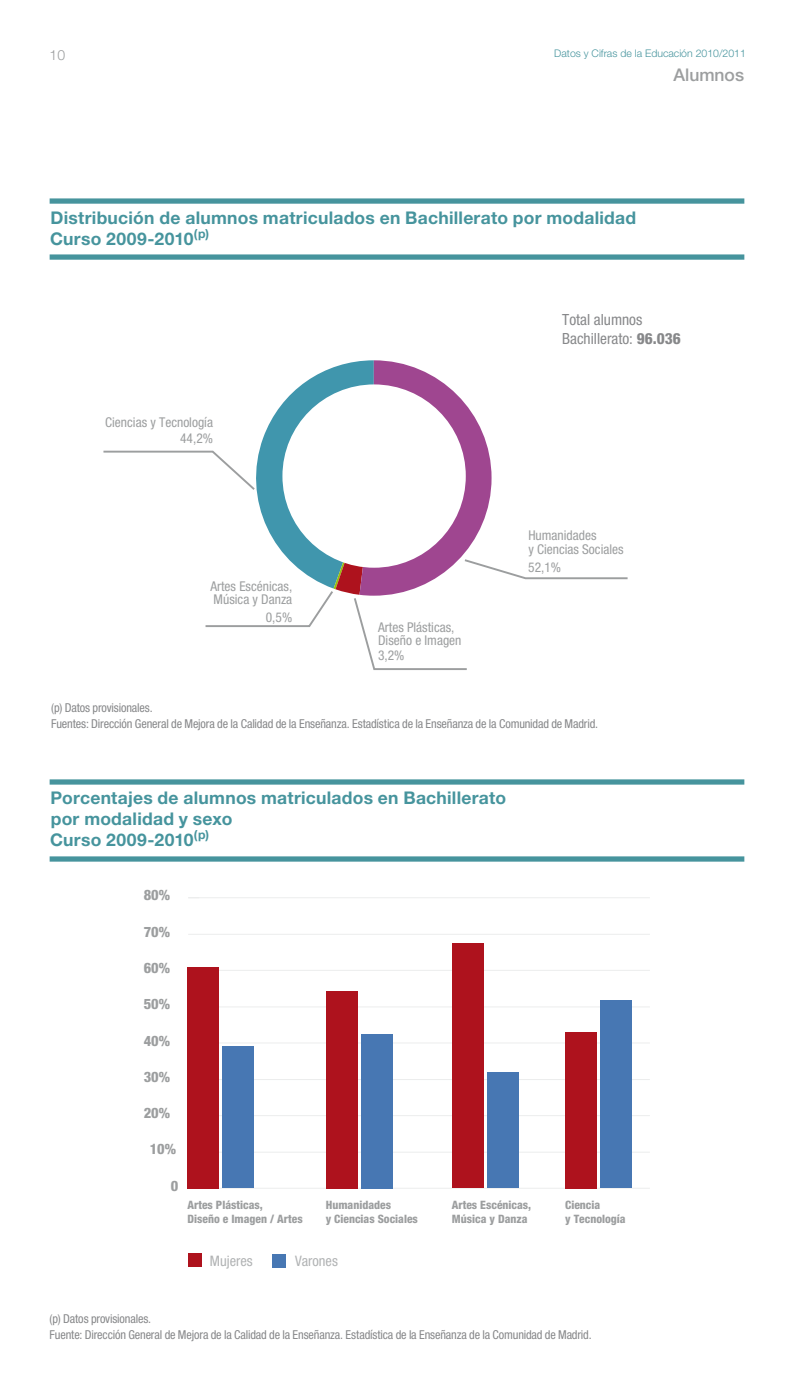
<style>
.page{position:relative;width:794px;height:1389px;background:#fff}
.page>*{position:absolute;margin:0;border:0;box-sizing:border-box;transform-origin:0 0}
.t1{font:700 17.5px/21px "Helvetica Neue LT Std";letter-spacing:.015em;color:#46949d}
.t2{font:500 17.5px "Helvetica Neue LT Std";color:#9c9e9f}
.t3{font:condensed 15.4px/18.6px "Helvetica Neue LT Std";color:#87888a}
.t4{font:condensed 14.53px "Helvetica Neue LT Std";color:#b1b3b4}
.t5{font:800 condensed 14.35px "Helvetica Neue LT Std";color:#9c9e9f}
.t6{font:300 14px "Helvetica Neue LT Std";color:#9c9e9f}
.t7{font:condensed 13.47px/13.5px "Helvetica Neue LT Std";color:#9c9e9f}
.t8{font:condensed 12.25px/15.8px "Helvetica Neue LT Std";letter-spacing:-.015em;color:#87888a}
.t9{font:800 condensed 11.55px/13.8px "Helvetica Neue LT Std";color:#9c9e9f}
.t10{font:300 10.5px "Helvetica Neue LT Std";color:#46949d}
.s1{font-weight:800}
</style>
<div class="page">
<div style="left:50px;top:198px;width:694px;height:6px;background:#46949d"></div>
<div style="left:50px;top:254px;width:694px;height:6px;background:#46949d"></div>
<div style="left:50px;top:779px;width:694px;height:6px;background:#46949d"></div>
<div style="left:50px;top:856px;width:694px;height:6px;background:#46949d"></div>
<svg style="left:103px;top:360px;width:525px;height:310px"></svg>
<hr style="left:188px;top:1188px;width:462px;height:1px;background:#eceded">
<hr style="left:188px;top:1115px;width:462px;height:1px;background:#eceded">
<hr style="left:188px;top:1042px;width:462px;height:1px;background:#eceded">
<hr style="left:188px;top:970px;width:462px;height:1px;background:#eceded">
<hr style="left:188px;top:897px;width:462px;height:1px;background:#eceded">
<hr style="left:188px;top:1152px;width:462px;height:1px;background:#eceded">
<hr style="left:188px;top:1079px;width:462px;height:1px;background:#eceded">
<hr style="left:188px;top:1006px;width:462px;height:1px;background:#eceded">
<hr style="left:188px;top:934px;width:462px;height:1px;background:#eceded">
<div style="left:600px;top:1001px;width:31px;height:187px;background:#4777b3"></div>
<div style="left:565px;top:1032px;width:31px;height:156px;background:#ae121d"></div>
<div style="left:222px;top:1046px;width:32px;height:142px;background:#4777b3"></div>
<div style="left:187px;top:967px;width:32px;height:221px;background:#ae121d"></div>
<div style="left:361px;top:1034px;width:31px;height:154px;background:#4777b3"></div>
<div style="left:326px;top:991px;width:31px;height:197px;background:#ae121d"></div>
<div style="left:487px;top:1073px;width:31px;height:115px;background:#4777b3"></div>
<div style="left:452px;top:943px;width:31px;height:245px;background:#ae121d"></div>
<div style="left:188px;top:1253px;width:14px;height:14px;background:#ae121d"></div>
<div style="left:272px;top:1255px;width:14px;height:13px;background:#4777b3"></div>
<p class="t6" style="left:50px;top:46px;width:17px">10</p>
<p class="t10" style="left:554px;top:47px;width:193px">Datos y Cifras de la Educación 2010/2011</p>
<h1 class="t2" style="left:673px;top:64px;width:72px">Alumnos</h1>
<h1 class="t1" style="left:50px;top:206px;width:587px">Distribución de alumnos matriculados en Bachillerato por modalidad<br>Curso 2009-2010<sup>(p)</sup></h1>
<p class="t7" style="left:105px;top:415px;width:109px;line-height:15.8px;text-align:right">Ciencias y Tecnología<br>44,2%</p>
<p class="t7" style="left:210px;top:579px;width:83px">Artes Escénicas,<br>Música y Danza</p>
<p class="t7" style="left:266px;top:610px;width:28px">0,5%</p>
<p class="t3" style="left:562px;top:310px;width:120px">Total alumnos<br>Bachillerato: <span class="s1">96.036</span></p>
<p class="t7" style="left:378px;top:620px;width:85px">Artes Plásticas,<br>Diseño e Imagen</p>
<p class="t7" style="left:378px;top:648px;width:28px">3,2%</p>
<p class="t7" style="left:528px;top:529px;width:97px">Humanidades<br>y Ciencias Sociales</p>
<p class="t7" style="left:528px;top:560px;width:34px">52,1%</p>
<p class="t8" style="left:51px;top:700px;width:548px">(p) Datos provisionales.<br>Fuentes: Dirección General de Mejora de la Calidad de la Enseñanza. Estadística de la Enseñanza de la Comunidad de Madrid.</p>
<h1 class="t1" style="left:50px;top:787px;width:457px">Porcentajes de alumnos matriculados en Bachillerato por modalidad y sexo<br>Curso 2009-2010<sup>(p)</sup></h1>
<p class="t5" style="left:144px;top:886px;width:28px">80%</p>
<p class="t5" style="left:144px;top:923px;width:28px">70%</p>
<p class="t5" style="left:144px;top:959px;width:28px">60%</p>
<p class="t5" style="left:144px;top:995px;width:28px">50%</p>
<p class="t5" style="left:144px;top:1032px;width:28px">40%</p>
<p class="t5" style="left:144px;top:1068px;width:28px">30%</p>
<p class="t5" style="left:144px;top:1104px;width:28px">20%</p>
<p class="t5" style="left:150px;top:1140px;width:28px">10%</p>
<p class="t5" style="left:171px;top:1177px;width:9px">0</p>
<p class="t9" style="left:187px;top:1198px;width:117px">Artes Plásticas,<br>Diseño e Imagen / Artes</p>
<p class="t9" style="left:326px;top:1198px;width:94px">Humanidades<br>y Ciencias Sociales</p>
<p class="t9" style="left:452px;top:1198px;width:81px">Artes Escénicas,<br>Música y Danza</p>
<p class="t9" style="left:565px;top:1198px;width:62px">Ciencia<br>y Tecnología</p>
<p class="t4" style="left:210px;top:1252px;width:44px">Mujeres</p>
<p class="t4" style="left:295px;top:1252px;width:44px">Varones</p>
<p class="t8" style="left:50px;top:1311px;width:543px">(p) Datos provisionales.<br>Fuente: Dirección General de Mejora de la Calidad de la Enseñanza. Estadística de la Enseñanza de la Comunidad de Madrid.</p>
</div>
